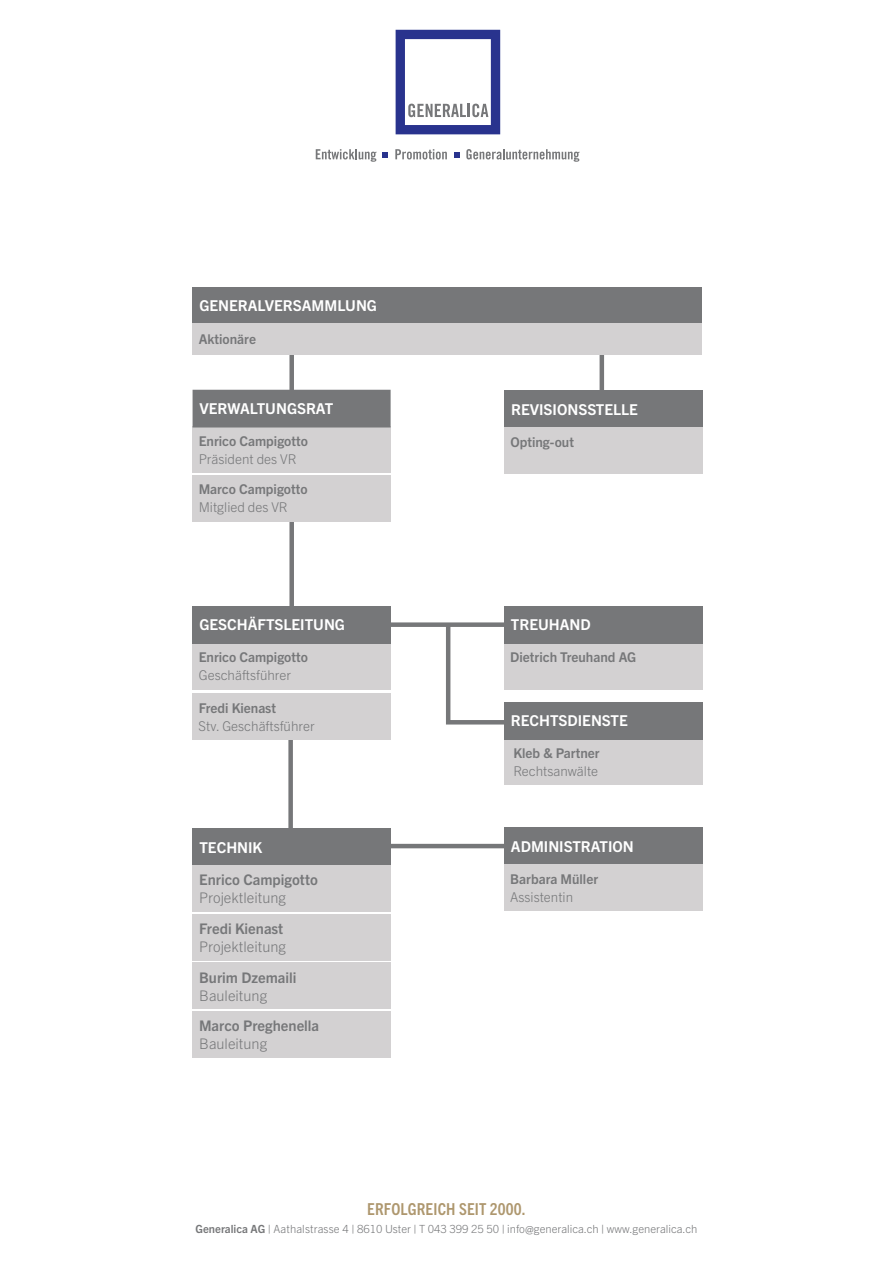
<style>
.page{position:relative;width:893px;height:1263px;background:#fff}
.page>*{position:absolute;margin:0;border:0;box-sizing:border-box;transform-origin:0 0}
.t1{font:700 condensed 16.5px "Trade Gothic Next LT Pro";letter-spacing:.01em;color:#ae976e}
.t2{font:700 15px "Trade Gothic Next LT Pro";color:#fff}
.t3{font:700 14.7px "Trade Gothic Next LT Pro";color:#767779}
.t4{font:300 14.7px "Trade Gothic Next LT Pro";color:#767779}
.t5{font:700 13.5px "Trade Gothic Next LT Pro";color:#767779}
.t6{font:300 13.5px "Trade Gothic Next LT Pro";color:#767779}
.t7{font:300 11.25px "Trade Gothic Next LT Pro";color:#767779}
.s1{font-weight:700}
</style>
<div class="page">
<div style="left:193px;top:1011px;width:198px;height:47px;background:#d3d1d2"></div>
<hr style="left:600px;top:302px;width:4px;height:105px;background:#767779">
<div style="left:383px;top:622px;width:121px;height:5px;background:#767779"></div>
<hr style="left:384px;top:844px;width:121px;height:4px;background:#767779">
<div style="left:289px;top:350px;width:5px;height:40px;background:#767779"></div>
<div style="left:289px;top:511px;width:5px;height:99px;background:#767779"></div>
<div style="left:288px;top:708px;width:5px;height:123px;background:#767779"></div>
<svg style="left:316px;top:149px;width:60px;height:13px"></svg>
<svg style="left:395px;top:149px;width:52px;height:10px"></svg>
<svg style="left:466px;top:149px;width:113px;height:13px"></svg>
<svg style="left:454px;top:153px;width:5px;height:5px"></svg>
<svg style="left:382px;top:153px;width:6px;height:5px"></svg>
<svg style="left:396px;top:30px;width:104px;height:104px"></svg>
<div style="left:193px;top:287px;width:509px;height:37px;background:#767779"></div>
<div style="left:193px;top:828px;width:198px;height:38px;background:#767779"></div>
<div style="left:504px;top:390px;width:198px;height:38px;background:#767779"></div>
<div style="left:504px;top:827px;width:198px;height:38px;background:#767779"></div>
<div style="left:193px;top:323px;width:509px;height:31px;background:#d3d1d2"></div>
<div style="left:193px;top:426px;width:198px;height:46px;background:#d3d1d2"></div>
<div style="left:193px;top:643px;width:198px;height:46px;background:#d3d1d2"></div>
<div style="left:193px;top:693px;width:198px;height:46px;background:#d3d1d2"></div>
<div style="left:193px;top:865px;width:198px;height:46px;background:#d3d1d2"></div>
<div style="left:193px;top:963px;width:198px;height:46px;background:#d3d1d2"></div>
<div style="left:504px;top:427px;width:198px;height:47px;background:#d3d1d2"></div>
<div style="left:504px;top:643px;width:198px;height:46px;background:#d3d1d2"></div>
<div style="left:504px;top:739px;width:198px;height:46px;background:#d3d1d2"></div>
<div style="left:504px;top:865px;width:198px;height:46px;background:#d3d1d2"></div>
<div style="left:193px;top:475px;width:198px;height:46px;background:#d3d1d2"></div>
<div style="left:193px;top:914px;width:198px;height:46px;background:#d3d1d2"></div>
<div style="left:193px;top:390px;width:198px;height:37px;background:#767779"></div>
<div style="left:504px;top:606px;width:198px;height:37px;background:#767779"></div>
<div style="left:504px;top:702px;width:198px;height:37px;background:#767779"></div>
<div style="left:193px;top:606px;width:198px;height:37px;background:#767779"></div>
<svg style="left:444px;top:622px;width:67px;height:103px"></svg>
<p class="t2" style="left:199px;top:296px;width:179px">GENERALVERSAMMLUNG</p>
<p class="t5" style="left:199px;top:330px;width:59px">Aktionäre</p>
<p class="t2" style="left:199px;top:398px;width:135px">VERWALTUNGSRAT</p>
<p class="t5" style="left:199px;top:431px;width:111px">Enrico Campigotto</p>
<p class="t6" style="left:199px;top:449px;width:99px">Präsident des VR</p>
<p class="t5" style="left:199px;top:480px;width:110px">Marco Campigotto</p>
<p class="t6" style="left:199px;top:498px;width:90px">Mitglied des VR</p>
<p class="t2" style="left:199px;top:615px;width:147px">GESCHÄFTSLEITUNG</p>
<p class="t5" style="left:199px;top:648px;width:111px">Enrico Campigotto</p>
<p class="t6" style="left:199px;top:666px;width:94px">Geschäftsführer</p>
<p class="t5" style="left:199px;top:698px;width:79px">Fredi Kienast</p>
<p class="t6" style="left:198px;top:716px;width:118px">Stv. Geschäftsführer</p>
<p class="t2" style="left:199px;top:837px;width:64px">TECHNIK</p>
<p class="t3" style="left:199px;top:869px;width:120px">Enrico Campigotto</p>
<p class="t4" style="left:199px;top:887px;width:88px">Projektleitung</p>
<p class="t3" style="left:199px;top:918px;width:85px">Fredi Kienast</p>
<p class="t4" style="left:199px;top:936px;width:88px">Projektleitung</p>
<p class="t3" style="left:199px;top:967px;width:99px">Burim Dzemaili</p>
<p class="t4" style="left:199px;top:985px;width:69px">Bauleitung</p>
<p class="t3" style="left:199px;top:1016px;width:121px">Marco Preghenella</p>
<p class="t4" style="left:199px;top:1034px;width:69px">Bauleitung</p>
<p class="t2" style="left:511px;top:399px;width:128px">REVISIONSSTELLE</p>
<p class="t5" style="left:510px;top:432px;width:65px">Opting-out</p>
<p class="t2" style="left:511px;top:615px;width:81px">TREUHAND</p>
<p class="t5" style="left:510px;top:648px;width:128px">Dietrich Treuhand AG</p>
<p class="t2" style="left:511px;top:710px;width:118px">RECHTSDIENSTE</p>
<p class="t5" style="left:513px;top:744px;width:88px">Kleb &amp; Partner</p>
<p class="t6" style="left:513px;top:762px;width:86px">Rechtsanwälte</p>
<p class="t2" style="left:511px;top:836px;width:124px">ADMINISTRATION</p>
<p class="t5" style="left:510px;top:870px;width:89px">Barbara Müller</p>
<p class="t6" style="left:510px;top:888px;width:64px">Assistentin</p>
<p class="t1" style="left:367px;top:1197px;width:160px">ERFOLGREICH SEIT 2000.</p>
<p class="t7" style="left:196px;top:1221px;width:503px"><span class="s1">Generalica AG</span> | Aathalstrasse 4 | 8610 Uster | T 043 399 25 50 | info@generalica.ch | www.generalica.ch</p>
</div>
